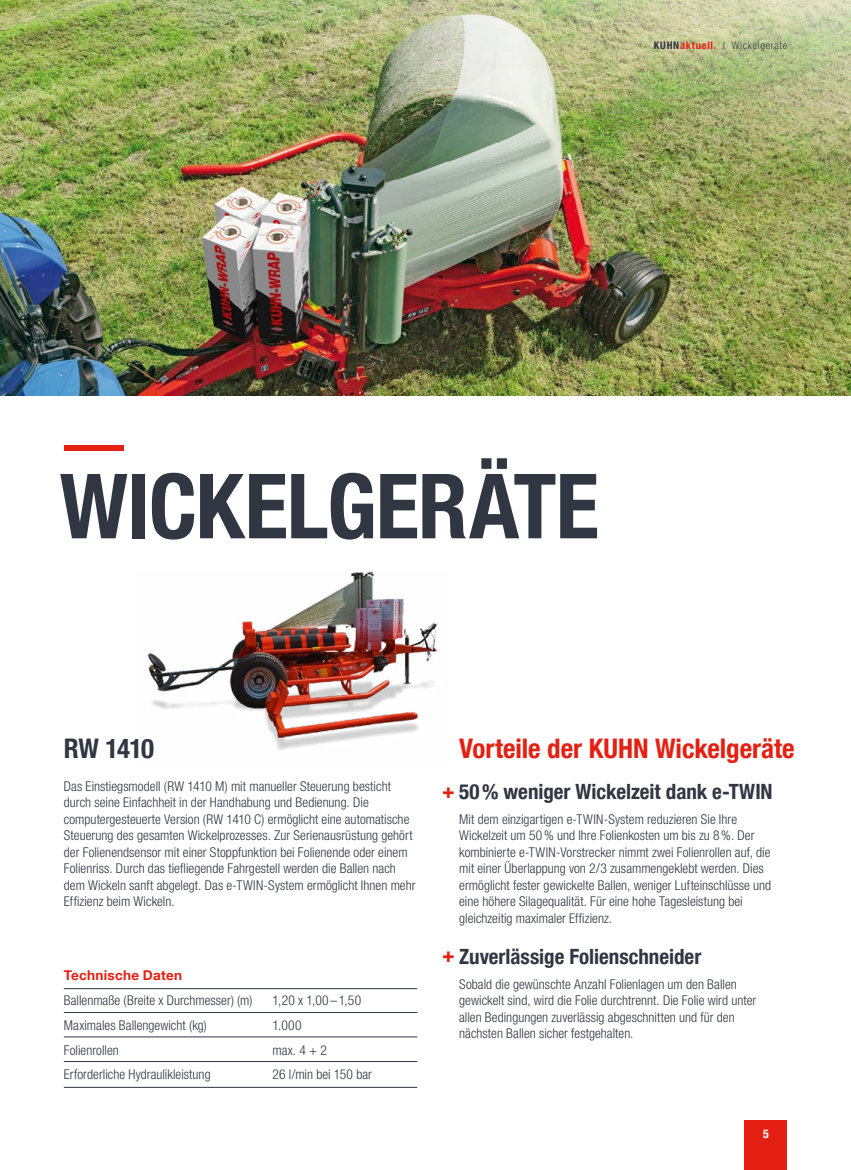
<style>
.page{position:relative;width:851px;height:1170px;background:#fff}
.page>*{position:absolute;margin:0;border:0;box-sizing:border-box;transform-origin:0 0}
.A4_H1{font:700 condensed 90px "Helvetica Neue LT Com";letter-spacing:-.015em;color:#303642}
.A4_H2{font:700 condensed 27px "Helvetica Neue LT Com";color:#e42013}
.A4_H2-2{font:700 condensed 27px "Helvetica Neue LT Com";letter-spacing:-.035em;color:#303642}
.t1{font:700 condensed 21px "Helvetica Neue LT Com";color:#303642}
.A4_Copy_Condensed_Li{font:300 condensed 13.5px/16.5px "Helvetica Neue LT Com";letter-spacing:.005em;color:#303642}
.A4_Copy{font:300 condensed 13.5px/16.5px "Helvetica Neue LT Com";letter-spacing:.005em;color:#303642}
.A4_Copy_Tabelle{font:300 condensed 13.5px "Helvetica Neue LT Com";letter-spacing:.005em;color:#303642}
.A4_H4{font:700 13.5px "Helvetica Neue LT Com";letter-spacing:.02em;color:#e42013}
.t2{font:700 condensed 12px "Helvetica Neue LT Com";color:#fff}
.A4_Site_Overline{font:300 condensed 10.5px "Helvetica Neue LT Com";letter-spacing:.06em;color:#303642}
.s1{font-weight:700}
.s2{font-weight:700;color:#e42013}
.s3{color:#e42013}
</style>
<div class="page">
<img style="left:0;top:0;width:850px;height:395px">
<img style="left:147px;top:572px;width:291px;height:178px">
<div style="left:64px;top:445px;width:59px;height:6px;background:#e42013"></div>
<hr style="left:64px;top:1012px;width:353px;height:1px;background:#303642">
<hr style="left:64px;top:988px;width:353px;height:1px;background:#303642">
<hr style="left:64px;top:1036px;width:353px;height:1px;background:#303642">
<hr style="left:64px;top:1061px;width:353px;height:1px;background:#303642">
<hr style="left:64px;top:1086px;width:353px;height:1px;background:#303642">
<div style="left:744px;top:1120px;width:43px;height:49px;background:#e42013"></div>
<img style="left:19px;top:0;width:831px;height:231px">
<p class="A4_Site_Overline" style="left:653px;top:40px;width:135px"><span class="s1">KUHN</span><span class="s2">aktuell.</span> | Wickelgeräte</p>
<p class="A4_H1" style="left:60px;top:452px;width:541px">WICKELGERÄTE</p>
<p class="A4_H2-2" style="left:64px;top:732px;width:92px">RW 1410</p>
<p class="A4_Copy" style="left:64px;top:777px;width:353px">Das Einstiegsmodell (RW 1410 M) mit manueller Steuerung besticht durch seine Einfachheit in der Handhabung und Bedienung. Die computergesteuerte Version (RW 1410 C) ermöglicht eine automatische Steuerung des gesamten Wickelprozesses. Zur Serienausrüstung gehört der Folienendsensor mit einer Stoppfunktion bei Folienende oder einem Folienriss. Durch das tiefliegende Fahrgestell werden die Ballen nach dem Wickeln sanft abgelegt. Das e-TWIN-System ermöglicht Ihnen mehr Effizienz beim Wickeln.</p>
<p class="A4_H4" style="left:64px;top:967px;width:120px">Technische Daten</p>
<p class="A4_Copy_Tabelle" style="left:64px;top:992px;width:190px">Ballenmaße (Breite x Durchmesser) (m)</p>
<p class="A4_Copy_Tabelle" style="left:272px;top:992px;width:90px">1,20 x 1,00 –1,50</p>
<p class="A4_Copy_Tabelle" style="left:64px;top:1017px;width:144px">Maximales Ballengewicht (kg)</p>
<p class="A4_Copy_Tabelle" style="left:272px;top:1017px;width:31px">1.000</p>
<p class="A4_Copy_Tabelle" style="left:64px;top:1041px;width:56px">Folienrollen</p>
<p class="A4_Copy_Tabelle" style="left:272px;top:1041px;width:56px">max. 4 + 2</p>
<p class="A4_Copy_Tabelle" style="left:64px;top:1066px;width:148px">Erforderliche Hydraulikleistung</p>
<p class="A4_Copy_Tabelle" style="left:272px;top:1066px;width:101px">26 l/min bei 150 bar</p>
<p class="A4_H2" style="left:459px;top:732px;width:337px">Vorteile der KUHN Wickelgeräte</p>
<p class="t1" style="left:442px;top:779px;width:332px"><span class="s3">+</span> 50% weniger Wickelzeit dank e-TWIN</p>
<p class="A4_Copy_Condensed_Li" style="left:459px;top:810px;width:313px">Mit dem einzigartigen e-TWIN-System reduzieren Sie Ihre Wickelzeit um 50% und Ihre Folienkosten um bis zu 8%. Der kombinierte e-TWIN-Vorstrecker nimmt zwei Folienrollen auf, die mit einer Überlappung von 2/3 zusammengeklebt werden. Dies ermöglicht fester gewickelte Ballen, weniger Lufteinschlüsse und eine höhere Silagequalität. Für eine hohe Tagesleistung bei gleichzeitig maximaler Effizienz.</p>
<p class="t1" style="left:442px;top:943px;width:260px"><span class="s3">+</span> Zuverlässige Folienschneider</p>
<p class="A4_Copy_Condensed_Li" style="left:459px;top:975px;width:298px">Sobald die gewünschte Anzahl Folienlagen um den Ballen gewickelt sind, wird die Folie durchtrennt. Die Folie wird unter allen Bedingungen zuverlässig abgeschnitten und für den nächsten Ballen sicher festgehalten.</p>
<p class="t2" style="left:762px;top:1126px;width:7px">5</p>
</div>
